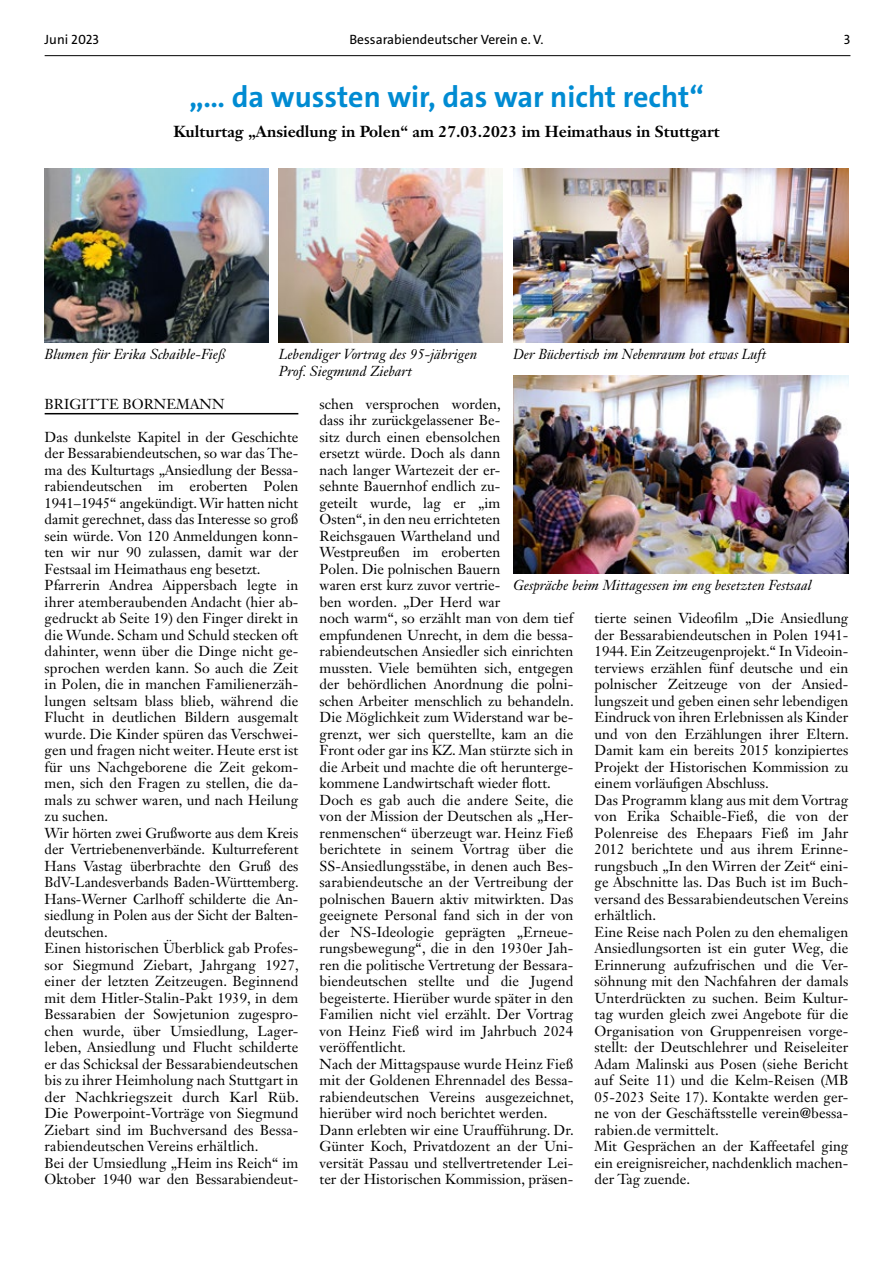
<style>
.page{position:relative;width:893px;height:1263px;background:#fff}
.page>*{position:absolute;margin:0;border:0;box-sizing:border-box;transform-origin:0 0}
.t1{font:700 30px "The Sans";color:#008bd2}
.t2{font:700 15.75px "Janson Text LT Std";color:#000}
.t3{font:14.25px/16.5px "Janson Text LT Std";letter-spacing:.005em;color:#000}
.t4{font:italic 14.25px/16.5px "Janson Text LT Std";letter-spacing:.005em;color:#000}
.t5{font:13.5px "The Sans";color:#000}
</style>
<div class="page">
<hr style="left:45px;top:55px;width:805px;height:1px;background:#000">
<hr style="left:45px;top:413px;width:253px;height:1px;background:#000">
<img style="left:513px;top:169px;width:335px;height:174px">
<img style="left:279px;top:169px;width:223px;height:174px">
<img style="left:513px;top:376px;width:335px;height:198px">
<img style="left:45px;top:169px;width:223px;height:174px">
<p class="t5" style="left:45px;top:31px;width:56px">Juni 2023</p>
<p class="t5" style="left:349px;top:31px;width:195px">Bessarabiendeutscher Verein e. V.</p>
<p class="t5" style="left:844px;top:31px;width:8px">3</p>
<h1 class="t1" style="left:189px;top:78px;width:516px">„… da wussten wir, das war nicht recht“</h1>
<p class="t2" style="left:173px;top:121px;width:548px">Kulturtag „Ansiedlung in Polen“ am 27.03.2023 im Heimathaus in Stuttgart</p>
<p class="t4" style="left:45px;top:346px;width:183px">Blumen für Erika Schaible-Fieß</p>
<p class="t4" style="left:513px;top:346px;width:255px">Der Büchertisch im Nebenraum bot etwas Luft</p>
<p class="t4" style="left:279px;top:346px;width:200px">Lebendiger Vortrag des 95-jährigen<br>Prof. Siegmund Ziebart</p>
<p class="t3" style="left:45px;top:395px;width:181px">BRIGITTE BORNEMANN</p>
<p class="t3" style="left:45px;top:428px;width:256px">Das dunkelste Kapitel in der Geschichte der Bessarabiendeutschen, so war das The&shy;ma des Kulturtags „Ansiedlung der Bessa&shy;rabiendeutschen im eroberten Polen 1941–1945“ angekündigt. Wir hatten nicht damit gerechnet, dass das Interesse so groß sein würde. Von 120 Anmeldungen konn&shy;ten wir nur 90 zulassen, damit war der Festsaal im Heimathaus eng besetzt.<br>Pfarrerin Andrea Aippersbach legte in ihrer atemberaubenden Andacht (hier ab&shy;gedruckt ab Seite 19) den Finger direkt in die Wunde. Scham und Schuld stecken oft dahinter, wenn über die Dinge nicht ge&shy;sprochen werden kann. So auch die Zeit in Polen, die in manchen Familienerzäh&shy;lungen seltsam blass blieb, während die Flucht in deutlichen Bildern ausgemalt wurde. Die Kinder spüren das Verschwei&shy;gen und fragen nicht weiter. Heute erst ist für uns Nachgeborene die Zeit gekom&shy;men, sich den Fragen zu stellen, die da&shy;mals zu schwer waren, und nach Heilung zu suchen.<br>Wir hörten zwei Grußworte aus dem Kreis der Vertriebenenverbände. Kulturreferent Hans Vastag überbrachte den Gruß des BdV-Landesverbands Baden-Württemberg.<br>Hans-Werner Carlhoff schilderte die An&shy;siedlung in Polen aus der Sicht der Balten&shy;deutschen.<br>Einen historischen Überblick gab Profes&shy;sor Siegmund Ziebart, Jahrgang 1927, einer der letzten Zeitzeugen. Beginnend mit dem Hitler-Stalin-Pakt 1939, in dem Bessarabien der Sowjetunion zugespro&shy;chen wurde, über Umsiedlung, Lager&shy;leben, Ansiedlung und Flucht schilderte er das Schicksal der Bessarabiendeutschen bis zu ihrer Heimholung nach Stuttgart in der Nachkriegszeit durch Karl Rüb.<br>Die Powerpoint-Vorträge von Siegmund Ziebart sind im Buchversand des Bessa&shy;rabiendeutschen Vereins erhältlich.<br>Bei der Umsiedlung „Heim ins Reich“ im Oktober 1940 war den Bessarabiendeut-</p>
<p class="t3" style="left:320px;top:395px;width:256px">schen versprochen worden,<br>dass ihr zurückgelassener Be-<br>sitz durch einen ebensolchen<br>ersetzt würde. Doch als dann<br>nach langer Wartezeit der er-<br>sehnte Bauernhof endlich zu-<br>geteilt wurde, lag er „im<br>Osten“, in den neu errichteten Reichsgauen Wartheland und Westpreußen im eroberten<br>Polen. Die polnischen Bauern<br>waren erst kurz zuvor vertrie-<br>ben worden. „Der Herd war<br>noch warm“, so erzählt man von dem tief empfundenen Unrecht, in dem die bessa&shy;rabiendeutschen Ansiedler sich einrichten mussten. Viele bemühten sich, entgegen der behördlichen Anordnung die polni&shy;schen Arbeiter menschlich zu behandeln.<br>Die Möglichkeit zum Widerstand war be&shy;grenzt, wer sich querstellte, kam an die Front oder gar ins KZ. Man stürzte sich in die Arbeit und machte die oft herunterge&shy;kommene Landwirtschaft wieder flott.<br>Doch es gab auch die andere Seite, die von der Mission der Deutschen als „Her&shy;renmenschen“ überzeugt war. Heinz Fieß berichtete in seinem Vortrag über die SS-Ansiedlungsstäbe, in denen auch Bes&shy;sarabiendeutsche an der Vertreibung der polnischen Bauern aktiv mitwirkten. Das geeignete Personal fand sich in der von der NS-Ideologie geprägten „Erneue&shy;rungsbewegung“, die in den 1930er Jah&shy;ren die politische Vertretung der Bessara&shy;biendeutschen stellte und die Jugend begeisterte. Hierüber wurde später in den Familien nicht viel erzählt. Der Vortrag von Heinz Fieß wird im Jahrbuch 2024 veröffentlicht.<br>Nach der Mittagspause wurde Heinz Fieß mit der Goldenen Ehrennadel des Bessa&shy;rabiendeutschen Vereins ausgezeichnet, hierüber wird noch berichtet werden.<br>Dann erlebten wir eine Uraufführung. Dr.<br>Günter Koch, Privatdozent an der Uni&shy;versität Passau und stellvertretender Lei&shy;ter der Historischen Kommission, präsen-</p>
<p class="t4" style="left:513px;top:577px;width:300px">Gespräche beim Mittagessen im eng besetzten Festsaal</p>
<p class="t3" style="left:595px;top:610px;width:256px">tierte seinen Videofilm „Die Ansiedlung der Bessarabiendeutschen in Polen 1941- 1944. Ein Zeitzeugenprojekt.“ In Videoin&shy;terviews erzählen fünf deutsche und ein polnischer Zeitzeuge von der Ansied&shy;lungszeit und geben einen sehr lebendigen Eindruck von ihren Erlebnissen als Kinder und von den Erzählungen ihrer Eltern.<br>Damit kam ein bereits 2015 konzipiertes Projekt der Historischen Kommission zu einem vorläufigen Abschluss.<br>Das Programm klang aus mit dem Vortrag von Erika Schaible-Fieß, die von der Polenreise des Ehepaars Fieß im Jahr 2012 berichtete und aus ihrem Erinne&shy;rungsbuch „In den Wirren der Zeit“ eini&shy;ge Abschnitte las. Das Buch ist im Buch&shy;versand des Bessarabiendeutschen Vereins erhältlich.<br>Eine Reise nach Polen zu den ehemaligen Ansiedlungsorten ist ein guter Weg, die Erinnerung aufzufrischen und die Ver&shy;söhnung mit den Nachfahren der damals Unterdrückten zu suchen. Beim Kultur&shy;tag wurden gleich zwei Angebote für die Organisation von Gruppenreisen vorge&shy;stellt: der Deutschlehrer und Reiseleiter Adam Malinski aus Posen (siehe Bericht auf Seite 11) und die Kelm-Reisen (MB 05-2023 Seite 17). Kontakte werden ger&shy;ne von der Geschäftsstelle verein@bessa&shy;rabien.de vermittelt.<br>Mit Gesprächen an der Kaffeetafel ging ein ereignisreicher, nachdenklich machen&shy;der Tag zuende.</p>
</div>
